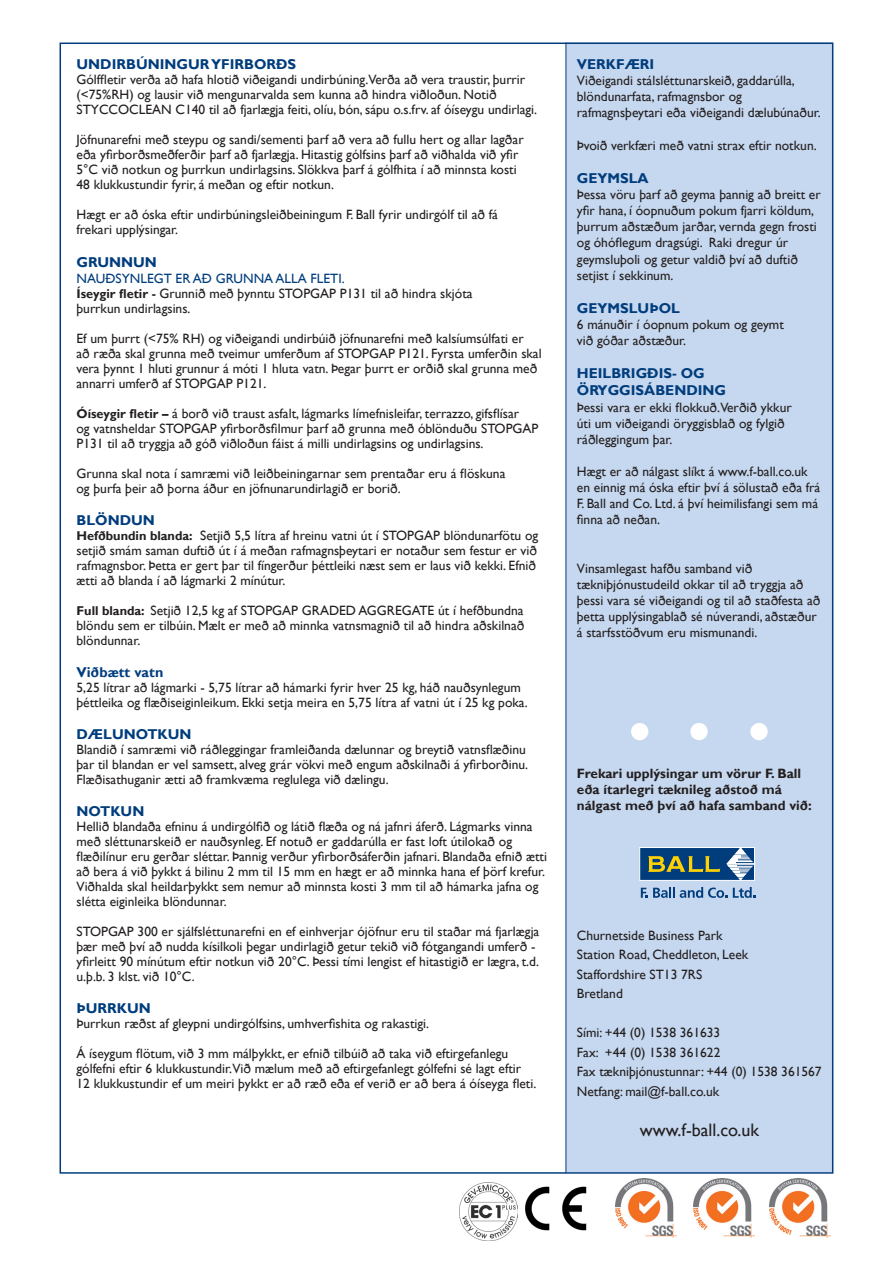
<style>
.page{position:relative;width:893px;height:1263px;background:#fff}
.page>*{position:absolute;margin:0;border:0;box-sizing:border-box;transform-origin:0 0}
.t1{font:18px "Gill Sans";color:#231f20}
.t2{font:700 14.25px/17.1px "Gill Sans";color:#013d7d}
.t3{font:13.5px/15px "Gill Sans";color:#231f20}
.t4{font:700 13.5px/16.2px "Gill Sans";color:#231f20}
.t5{font:13.5px "Gill Sans";color:#013d7d}
.s1{font-weight:700;font-size:12.75px}
</style>
<div class="page">
<div style="left:566px;top:43px;width:267px;height:1129px;background:#c6d8ef"></div>
<hr style="left:566px;top:43px;width:1px;height:1130px;background:#013d7d">
<div style="left:690px;top:723px;width:18px;height:17px;background:#fff;border-radius:50%"></div>
<div style="left:631px;top:723px;width:17px;height:17px;background:#fff;border-radius:50%"></div>
<div style="left:750px;top:723px;width:18px;height:17px;background:#fff;border-radius:50%"></div>
<svg style="left:641px;top:887px;width:86px;height:11px"></svg>
<svg style="left:733px;top:887px;width:22px;height:11px"></svg>
<div style="left:639px;top:847px;width:116px;height:34px;background:#013d7d;border:1px solid #fff"></div>
<svg style="left:648px;top:856px;width:72px;height:16px"></svg>
<svg style="left:726px;top:847px;width:29px;height:33px"></svg>
<img style="left:459px;top:1182px;width:128px;height:59px">
<img style="left:769px;top:1178px;width:61px;height:60px">
<img style="left:693px;top:1178px;width:61px;height:60px">
<img style="left:615px;top:1178px;width:61px;height:60px">
<p class="t2" style="left:77px;top:56px;width:221px">UNDIRBÚNINGUR YFIRBORÐS</p>
<p class="t3" style="left:77px;top:73px;width:462px">Gólffletir verða að hafa hlotið viðeigandi undirbúning.Verða að vera traustir, þurrir (&lt;75%RH) og lausir við mengunarvalda sem kunna að hindra viðloðun. Notið<br>STYCCOCLEAN C140 til að fjarlægja feiti, olíu, bón, sápu o.s.frv. af óíseygu undirlagi.</p>
<p class="t3" style="left:77px;top:133px;width:449px">Jöfnunarefni með steypu og sandi/sementi þarf að vera að fullu hert og allar lagðar eða yfirborðsmeðferðir þarf að fjarlægja. Hitastig gólfsins þarf að viðhalda við yfir 5°C við notkun og þurrkun undirlagsins. Slökkva þarf á gólfhita í að minnsta kosti 48 klukkustundir fyrir, á meðan og eftir notkun.</p>
<p class="t3" style="left:77px;top:208px;width:423px">Hægt er að óska eftir undirbúningsleiðbeiningum F. Ball fyrir undirgólf til að fá frekari upplýsingar.</p>
<p class="t2" style="left:77px;top:254px;width:82px">GRUNNUN</p>
<p class="t5" style="left:77px;top:270px;width:270px">NAUÐSYNLEGT ER AÐ GRUNNA ALLA FLETI.</p>
<p class="t3" style="left:77px;top:286px;width:398px"><span class="s1">Íseygir fletir -</span> Grunnið með þynntu STOPGAP P131 til að hindra skjóta þurrkun undirlagsins.</p>
<p class="t3" style="left:77px;top:331px;width:467px">Ef um þurrt (&lt;75% RH) og viðeigandi undirbúið jöfnunarefni með kalsíumsúlfati er<br>að ræða skal grunna með tveimur umferðum af STOPGAP P121. Fyrsta umferðin skal vera þynnt 1 hluti grunnur á móti 1 hluta vatn. Þegar þurrt er orðið skal grunna með annarri umferð af STOPGAP P121.</p>
<p class="t3" style="left:77px;top:406px;width:463px"><span class="s1">Óíseygir fletir –</span> á borð við traust asfalt, lágmarks límefnisleifar, terrazzo, gifsflísar<br>og vatnsheldar STOPGAP yfirborðsfilmur þarf að grunna með óblönduðu STOPGAP<br>P131 til að tryggja að góð viðloðun fáist á milli undirlagsins og undirlagsins.</p>
<p class="t3" style="left:77px;top:466px;width:430px">Grunna skal nota í samræmi við leiðbeiningarnar sem prentaðar eru á flöskuna og þurfa þeir að þorna áður en jöfnunarundirlagið er borið.</p>
<p class="t2" style="left:77px;top:512px;width:80px">BLÖNDUN</p>
<p class="t3" style="left:77px;top:528px;width:463px"><span class="s1">Hefðbundin blanda:</span> Setjið 5,5 lítra af hreinu vatni út í STOPGAP blöndunarfötu og setjið smám saman duftið út í á meðan rafmagnsþeytari er notaður sem festur er við rafmagnsbor. Þetta er gert þar til fíngerður þéttleiki næst sem er laus við kekki. Efnið ætti að blanda í að lágmarki 2 mínútur.</p>
<p class="t3" style="left:77px;top:603px;width:449px;text-align:justify"><span class="s1">Full blanda:</span> Setjið 12,5 kg af STOPGAP GRADED AGGREGATE út í hefðbundna blöndu sem er tilbúin. Mælt er með að minnka vatnsmagnið til að hindra aðskilnað blöndunnar.</p>
<p class="t2" style="left:77px;top:664px;width:88px">Viðbætt vatn</p>
<p class="t3" style="left:77px;top:680px;width:453px">5,25 lítrar að lágmarki - 5,75 lítrar að hámarki fyrir hver 25 kg, háð nauðsynlegum þéttleika og flæðiseiginleikum. Ekki setja meira en 5,75 lítra af vatni út í 25 kg poka.</p>
<p class="t2" style="left:77px;top:726px;width:117px">DÆLUNOTKUN</p>
<p class="t3" style="left:77px;top:742px;width:453px">Blandið í samræmi við ráðleggingar framleiðanda dælunnar og breytið vatnsflæðinu þar til blandan er vel samsett, alveg grár vökvi með engum aðskilnaði á yfirborðinu.<br>Flæðisathuganir ætti að framkvæma reglulega við dælingu.</p>
<p class="t2" style="left:77px;top:803px;width:69px">NOTKUN</p>
<p class="t3" style="left:77px;top:819px;width:472px">Hellið blandaða efninu á undirgólfið og látið flæða og ná jafnri áferð. Lágmarks vinna með sléttunarskeið er nauðsynleg. Ef notuð er gaddarúlla er fast loft útilokað og flæðilínur eru gerðar sléttar. Þannig verður yfirborðsáferðin jafnari. Blandaða efnið ætti að bera á við þykkt á bilinu 2 mm til 15 mm en hægt er að minnka hana ef þörf krefur.<br>Viðhalda skal heildarþykkt sem nemur að minnsta kosti 3 mm til að hámarka jafna og slétta eiginleika blöndunnar.</p>
<p class="t3" style="left:77px;top:924px;width:464px">STOPGAP 300 er sjálfsléttunarefni en ef einhverjar ójöfnur eru til staðar má fjarlægja þær með því að nudda kísilkoli þegar undirlagið getur tekið við fótgangandi umferð - yfirleitt 90 mínútum eftir notkun við 20°C. Þessi tími lengist ef hitastigið er lægra, t.d. u.þ.b. 3 klst. við 10°C.</p>
<p class="t2" style="left:77px;top:1000px;width:76px">ÞURRKUN</p>
<p class="t3" style="left:77px;top:1016px;width:354px">Þurrkun ræðst af gleypni undirgólfsins, umhverfishita og rakastigi.</p>
<p class="t3" style="left:77px;top:1046px;width:461px">Á íseygum flötum, við 3 mm málþykkt, er efnið tilbúið að taka við eftirgefanlegu gólfefni eftir 6 klukkustundir.Við mælum með að eftirgefanlegt gólfefni sé lagt eftir<br>12 klukkustundir ef um meiri þykkt er að ræð eða ef verið er að bera á óíseyga fleti.</p>
<p class="t2" style="left:577px;top:56px;width:79px">VERKFÆRI</p>
<p class="t3" style="left:577px;top:73px;width:245px;line-height:16.2px">Viðeigandi stálsléttunarskeið, gaddarúlla, blöndunarfata, rafmagnsbor og rafmagnsþeytari eða viðeigandi dælubúnaður.</p>
<p class="t3" style="left:577px;top:138px;width:241px">Þvoið verkfæri með vatni strax eftir notkun.</p>
<p class="t2" style="left:577px;top:170px;width:73px">GEYMSLA</p>
<p class="t3" style="left:577px;top:187px;width:245px;line-height:16.2px">Þessa vöru þarf að geyma þannig að breitt er yfir hana, í óopnuðum pokum fjarri köldum, þurrum aðstæðum jarðar, vernda gegn frosti og óhóflegum dragsúgi. Raki dregur úr geymsluþoli og getur valdið því að duftið setjist í sekkinum.</p>
<p class="t2" style="left:577px;top:300px;width:105px">GEYMSLUÞOL</p>
<p class="t3" style="left:577px;top:317px;width:208px;line-height:16.2px">6 mánuðir í óopnum pokum og geymt við góðar aðstæður.</p>
<p class="t2" style="left:577px;top:365px;width:151px">HEILBRIGÐIS- OG<br>ÖRYGGISÁBENDING</p>
<p class="t3" style="left:577px;top:399px;width:216px;line-height:16.2px">Þessi vara er ekki flokkuð.Verðið ykkur úti um viðeigandi öryggisblað og fylgið ráðleggingum þar.</p>
<p class="t3" style="left:577px;top:464px;width:245px;line-height:16.2px">Hægt er að nálgast slíkt á www.f-ball.co.uk en einnig má óska eftir því á sölustað eða frá F. Ball and Co. Ltd. á því heimilisfangi sem má finna að neðan.</p>
<p class="t3" style="left:577px;top:560px;width:245px;line-height:16.2px">Vinsamlegast hafðu samband við tækniþjónustudeild okkar til að tryggja að þessi vara sé viðeigandi og til að staðfesta að þetta upplýsingablað sé núverandi, aðstæður á starfsstöðvum eru mismunandi.</p>
<p class="t4" style="left:577px;top:766px;width:236px">Frekari upplýsingar um vörur F. Ball eða ítarlegri tæknileg aðstoð má nálgast með því að hafa samband við:</p>
<p class="t3" style="left:577px;top:928px;width:147px">Churnetside Business Park</p>
<p class="t3" style="left:577px;top:948px;width:173px">Station Road, Cheddleton, Leek</p>
<p class="t3" style="left:577px;top:967px;width:127px">Staffordshire ST13 7RS</p>
<p class="t3" style="left:577px;top:987px;width:47px">Bretland</p>
<p class="t3" style="left:577px;top:1026px;width:145px">Sími: +44 (0) 1538 361633</p>
<p class="t3" style="left:577px;top:1045px;width:145px">Fax: +44 (0) 1538 361622</p>
<p class="t3" style="left:577px;top:1065px;width:246px">Fax tækniþjónustunnar: +44 (0) 1538 361567</p>
<p class="t3" style="left:577px;top:1084px;width:144px">Netfang: mail@f-ball.co.uk</p>
<p class="t1" style="left:640px;top:1119px;width:121px">www.f-ball.co.uk</p>
</div>
